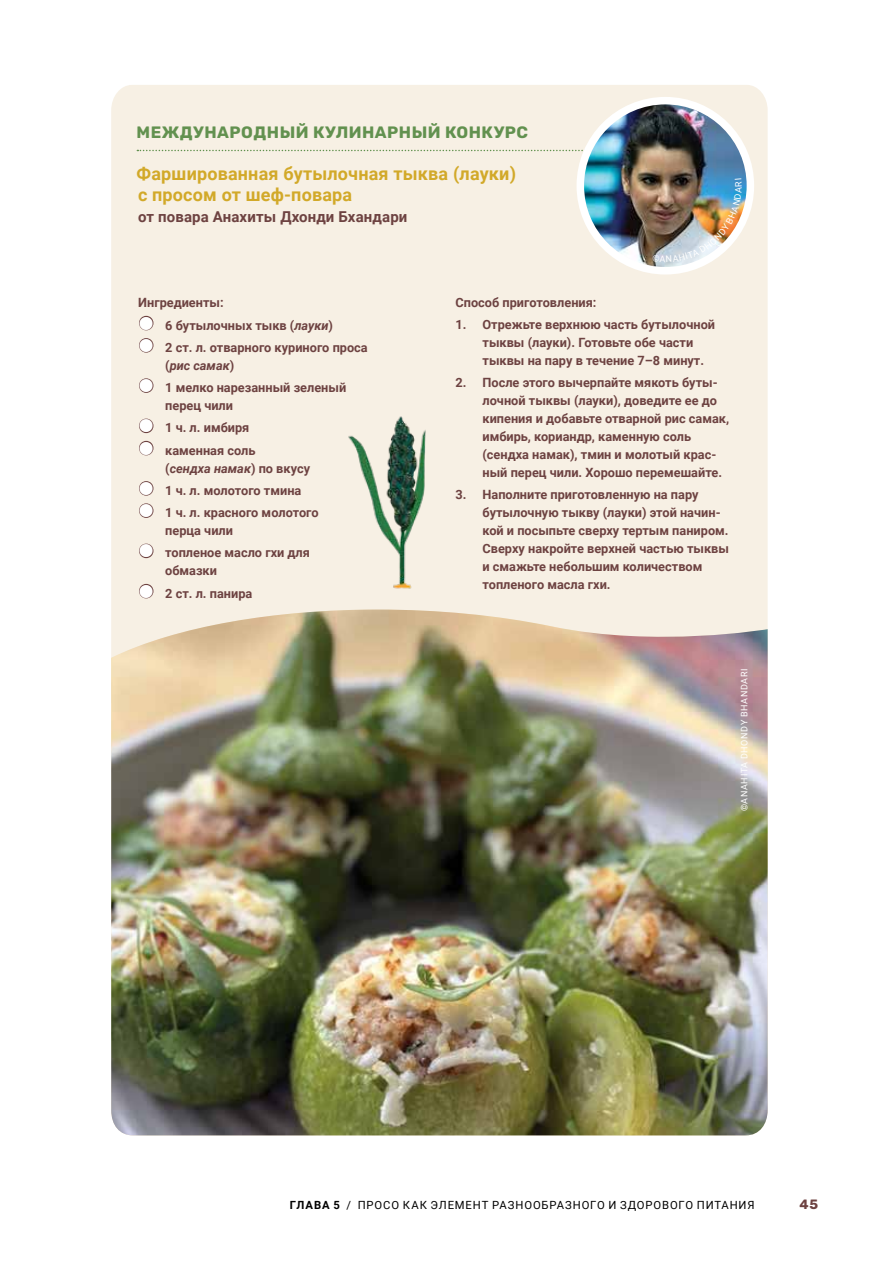
<style>
.page{position:relative;width:893px;height:1263px;background:#fff}
.page>*{position:absolute;margin:0;border:0;box-sizing:border-box;transform-origin:0 0}
.t1{font:700 18px "Roboto";letter-spacing:.01em;color:#d2a929}
.t2{font:300 16.5px "Rubik";letter-spacing:.03em;color:#62914f}
.t3{font:700 15px "Roboto";letter-spacing:.01em;color:#6d4241}
.t4{font:300 13.5px "Rubik";color:#6d4241}
.t5{font:700 12.75px/18px "Roboto";color:#6d4241}
.t6{font:11.25px "Roboto";letter-spacing:.075em;color:#000}
.t7{font:9px "Roboto";letter-spacing:.075em;color:#fff}
.s1{font-style:italic}
.s2{font-weight:700}
</style>
<div class="page">
<div style="left:111px;top:85px;width:657px;height:511px;background:#f7f0e4"></div>
<svg style="left:137px;top:150px;width:447px;height:1px"></svg>
<img style="left:580px;top:101px;width:170px;height:170px;border-radius:85px">
<div style="left:577px;top:97px;width:177px;height:177px;border:8px solid #fff;border-radius:50%"></div>
<img style="left:322px;top:411px;width:125px;height:180px">
<div style="left:111px;top:596px;width:657px;height:13px;background:#f7f0e4"></div>
<img style="left:111px;top:609px;width:657px;height:526px">
<svg style="left:140px;top:316px;width:13px;height:14px"></svg>
<svg style="left:140px;top:339px;width:13px;height:13px"></svg>
<svg style="left:140px;top:379px;width:13px;height:13px"></svg>
<svg style="left:140px;top:419px;width:13px;height:13px"></svg>
<svg style="left:140px;top:441px;width:13px;height:14px"></svg>
<svg style="left:140px;top:482px;width:13px;height:13px"></svg>
<svg style="left:140px;top:504px;width:13px;height:13px"></svg>
<svg style="left:140px;top:544px;width:13px;height:13px"></svg>
<svg style="left:140px;top:584px;width:13px;height:14px"></svg>
<img style="left:652px;top:179px;width:90px;height:83px">
<p class="t2" style="left:137px;top:120px;width:393px">МЕЖДУНАРОДНЫЙ КУЛИНАРНЫЙ КОНКУРС</p>
<h1 class="t1" style="left:137px;top:161px;width:381px">Фаршированная бутылочная тыква (лауки)</h1>
<h1 class="t1" style="left:138px;top:182px;width:216px">с просом от шеф-повара</h1>
<p class="t3" style="left:138px;top:206px;width:271px">от повара Анахиты Дхонди Бхандари</p>
<p class="t5" style="left:165px;top:290px;width:204px;line-height:22.6px;text-indent:-27px">Ингредиенты:<br>6 бутылочных тыкв (<span class="s1">лауки</span>)<br>2 ст. л. отварного куриного проса</p>
<p class="t5" style="left:165px;top:354px;width:183px;line-height:22.2px">(<span class="s1">рис самак</span>)<br>1 мелко нарезанный зеленый</p>
<p class="t5" style="left:165px;top:394px;width:92px;line-height:22.2px">перец чили<br>1 ч. л. имбиря каменная соль</p>
<p class="t5" style="left:165px;top:456px;width:155px;line-height:22.2px">(<span class="s1">сендха намак</span>) по вкусу<br>1 ч. л. молотого тмина<br>1 ч. л. красного молотого</p>
<p class="t5" style="left:165px;top:519px;width:146px;line-height:22.2px">перца чили<br>топленое масло гхи для</p>
<p class="t5" style="left:165px;top:559px;width:89px;line-height:22.2px">обмазки<br>2 ст. л. панира</p>
<p class="t5" style="left:455px;top:293px;width:143px">Способ приготовления:</p>
<p class="t5" style="left:482px;top:315px;width:234px;text-indent:-27px">1. Отрежьте верхнюю часть бутылочной тыквы (лауки). Готовьте обе части тыквы на пару в течение 7–8 минут.</p>
<p class="t5" style="left:482px;top:373px;width:248px;text-indent:-27px">2. После этого вычерпайте мякоть буты&shy;лочной тыквы (лауки), доведите ее до кипения и добавьте отварной рис самак, имбирь, кориандр, каменную соль (сендха намак), тмин и молотый крас&shy;ный перец чили. Хорошо перемешайте.</p>
<p class="t5" style="left:482px;top:485px;width:248px;text-indent:-27px">3. Наполните приготовленную на пару бутылочную тыкву (лауки) этой начин&shy;кой и посыпьте сверху тертым паниром.<br>Сверху накройте верхней частью тыквы и смажьте небольшим количеством топленого масла гхи.</p>
<p class="t7" style="left:738px;top:811px;width:145px;rotate:-90deg">©ANAHITA DHONDY BHANDARI</p>
<p class="t6" style="left:290px;top:1197px;width:466px"><span class="s2">ГЛАВА 5</span> / ПРОСО КАК ЭЛЕМЕНТ РАЗНООБРАЗНОГО И ЗДОРОВОГО ПИТАНИЯ</p>
<p class="t4" style="left:799px;top:1195px;width:20px">45</p>
</div>
